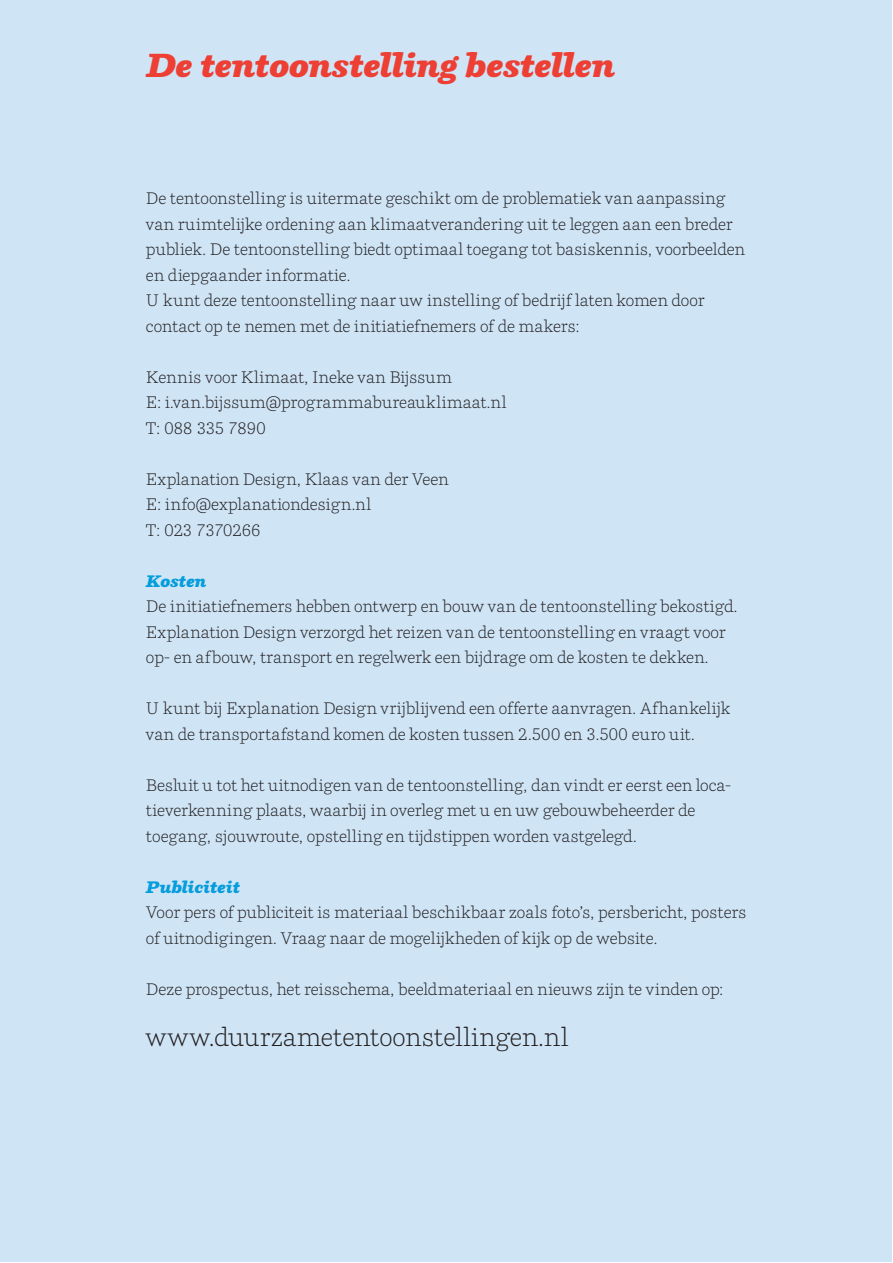
<style>
.page{position:relative;width:893px;height:1263px;background:#fff}
.page>*{position:absolute;margin:0;border:0;box-sizing:border-box;transform-origin:0 0}
.t1{font:italic 900 33px "Parry Std";letter-spacing:-.01em;color:#ee3f34}
.t2{font:300 25.5px "Parry";color:#231f20}
.t3{font:300 16.5px/25.5px "Parry";color:#231f20}
.t4{font:italic 900 16.5px "Parry Std";letter-spacing:-.005em;color:#069ddc}
</style>
<div class="page">
<div style="left:0;top:0;width:891px;height:1261px;background:#cfe5f6"></div>
<h1 class="t1" style="left:146px;top:44px;width:471px">De tentoonstelling bestellen</h1>
<p class="t3" style="left:146px;top:185px;width:600px">De tentoonstelling is uitermate geschikt om de problematiek van aanpassing van ruimtelijke ordening aan klimaatverandering uit te leggen aan een breder publiek. De tentoonstelling biedt optimaal toegang tot basiskennis, voorbeelden en diepgaander informatie.<br>U kunt deze tentoonstelling naar uw instelling of bedrijf laten komen door contact op te nemen met de initiatiefnemers of de makers:</p>
<p class="t3" style="left:146px;top:364px;width:362px">Kennis voor Klimaat, Ineke van Bijssum<br>E: i.van.bijssum@programmabureauklimaat.nl<br>T: 088 335 7890</p>
<p class="t3" style="left:146px;top:466px;width:304px">Explanation Design, Klaas van der Veen<br>E: info@explanationdesign.nl<br>T: 023 7370266</p>
<p class="t4" style="left:146px;top:570px;width:62px">Kosten</p>
<p class="t3" style="left:146px;top:593px;width:593px">De initiatiefnemers hebben ontwerp en bouw van de tentoonstelling bekostigd.<br>Explanation Design verzorgd het reizen van de tentoonstelling en vraagt voor op- en afbouw, transport en regelwerk een bijdrage om de kosten te dekken.</p>
<p class="t3" style="left:146px;top:695px;width:586px">U kunt bij Explanation Design vrijblijvend een offerte aanvragen. Afhankelijk van de transportafstand komen de kosten tussen 2.500 en 3.500 euro uit.</p>
<p class="t3" style="left:146px;top:772px;width:587px">Besluit u tot het uitnodigen van de tentoonstelling, dan vindt er eerst een loca&shy;tieverkenning plaats, waarbij in overleg met u en uw gebouwbeheerder de toegang, sjouwroute, opstelling en tijdstippen worden vastgelegd.</p>
<p class="t4" style="left:146px;top:876px;width:96px">Publiciteit</p>
<p class="t3" style="left:146px;top:899px;width:602px">Voor pers of publiciteit is materiaal beschikbaar zoals foto’s, persbericht, posters of uitnodigingen. Vraag naar de mogelijkheden of kijk op de website.</p>
<p class="t3" style="left:146px;top:976px;width:579px">Deze prospectus, het reisschema, beeldmateriaal en nieuws zijn te vinden op:</p>
<h2 class="t2" style="left:146px;top:1021px;width:424px">www.duurzametentoonstellingen.nl</h2>
</div>
